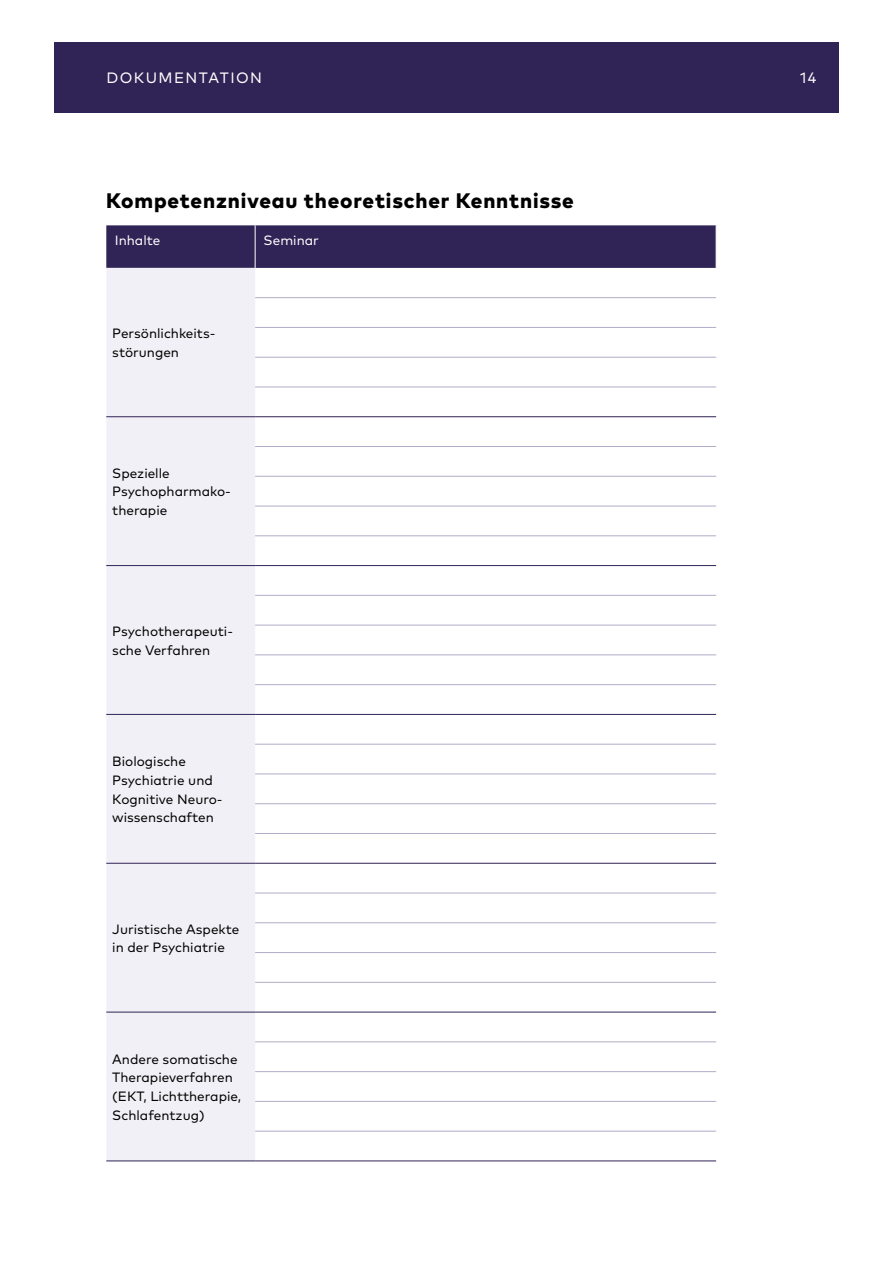
<style>
.page{position:relative;width:893px;height:1263px;background:#fff}
.page>*{position:absolute;margin:0;border:0;box-sizing:border-box;transform-origin:0 0}
.t1{font:800 21px "Mark Pro";letter-spacing:.04em;color:#000}
.t2{font:15px "Mark Pro";letter-spacing:.095em;color:#fff}
.t3{font:13.5px/18.8px "Mark Pro";color:#000}
.t4{font:13.5px "Mark Pro";color:#fff}
</style>
<div class="page">
<div style="left:106px;top:225px;width:610px;height:43px;background:#302356"></div>
<div style="left:106px;top:268px;width:149px;height:892px;background:#f1f0f6"></div>
<hr style="left:255px;top:225px;width:1px;height:43px;background:#fff">
<hr style="left:255px;top:744px;width:461px;height:1px;background:#b1adc8">
<hr style="left:255px;top:773px;width:461px;height:1px;background:#b1adc8">
<hr style="left:255px;top:803px;width:461px;height:1px;background:#b1adc8">
<hr style="left:255px;top:893px;width:461px;height:1px;background:#b1adc8">
<hr style="left:255px;top:922px;width:461px;height:1px;background:#b1adc8">
<hr style="left:255px;top:952px;width:461px;height:1px;background:#b1adc8">
<hr style="left:255px;top:297px;width:461px;height:1px;background:#b1adc8">
<hr style="left:255px;top:327px;width:461px;height:1px;background:#b1adc8">
<hr style="left:255px;top:357px;width:461px;height:1px;background:#b1adc8">
<hr style="left:255px;top:387px;width:461px;height:1px;background:#b1adc8">
<hr style="left:255px;top:446px;width:461px;height:1px;background:#b1adc8">
<hr style="left:255px;top:476px;width:461px;height:1px;background:#b1adc8">
<hr style="left:255px;top:506px;width:461px;height:1px;background:#b1adc8">
<hr style="left:255px;top:535px;width:461px;height:1px;background:#b1adc8">
<hr style="left:255px;top:595px;width:461px;height:1px;background:#b1adc8">
<hr style="left:255px;top:625px;width:461px;height:1px;background:#b1adc8">
<hr style="left:255px;top:654px;width:461px;height:1px;background:#b1adc8">
<hr style="left:255px;top:684px;width:461px;height:1px;background:#b1adc8">
<hr style="left:255px;top:833px;width:461px;height:1px;background:#b1adc8">
<hr style="left:255px;top:982px;width:461px;height:1px;background:#b1adc8">
<hr style="left:255px;top:416px;width:461px;height:1px;background:#302356">
<hr style="left:255px;top:565px;width:461px;height:1px;background:#302356">
<hr style="left:255px;top:714px;width:461px;height:1px;background:#302356">
<hr style="left:255px;top:863px;width:461px;height:1px;background:#302356">
<hr style="left:255px;top:1012px;width:461px;height:1px;background:#302356">
<hr style="left:255px;top:1160px;width:461px;height:1px;background:#302356">
<hr style="left:106px;top:1160px;width:149px;height:1px;background:#302356">
<hr style="left:255px;top:1041px;width:461px;height:1px;background:#b1adc8">
<hr style="left:255px;top:1071px;width:461px;height:1px;background:#b1adc8">
<hr style="left:255px;top:1101px;width:461px;height:1px;background:#b1adc8">
<hr style="left:255px;top:1131px;width:461px;height:1px;background:#b1adc8">
<hr style="left:106px;top:416px;width:149px;height:1px;background:#302356">
<hr style="left:106px;top:565px;width:149px;height:1px;background:#302356">
<hr style="left:106px;top:714px;width:149px;height:1px;background:#302356">
<hr style="left:106px;top:863px;width:149px;height:1px;background:#302356">
<hr style="left:106px;top:1012px;width:149px;height:1px;background:#302356">
<div style="left:54px;top:43px;width:785px;height:70px;background:#302356"></div>
<p class="t2" style="left:106px;top:66px;width:157px">DOKUMENTATION</p>
<p class="t2" style="left:800px;top:66px;width:18px">14</p>
<h1 class="t1" style="left:106px;top:185px;width:469px">Kompetenzniveau theoretischer Kenntnisse</h1>
<p class="t4" style="left:115px;top:230px;width:47px">Inhalte</p>
<p class="t4" style="left:264px;top:230px;width:57px">Seminar</p>
<p class="t3" style="left:112px;top:323px;width:103px">Persönlichkeits&shy;störungen</p>
<p class="t3" style="left:112px;top:462px;width:120px">Spezielle<br>Psychopharmako&shy;therapie</p>
<p class="t3" style="left:112px;top:621px;width:122px">Psychotherapeuti&shy;sche Verfahren</p>
<p class="t3" style="left:112px;top:751px;width:110px">Biologische<br>Psychiatrie und<br>Kognitive Neuro&shy;wissenschaften</p>
<p class="t3" style="left:112px;top:918px;width:129px">Juristische Aspekte in der Psychiatrie</p>
<p class="t3" style="left:112px;top:1048px;width:131px">Andere somatische<br>Therapieverfahren (EKT, Lichttherapie,<br>Schlafentzug)</p>
</div>
